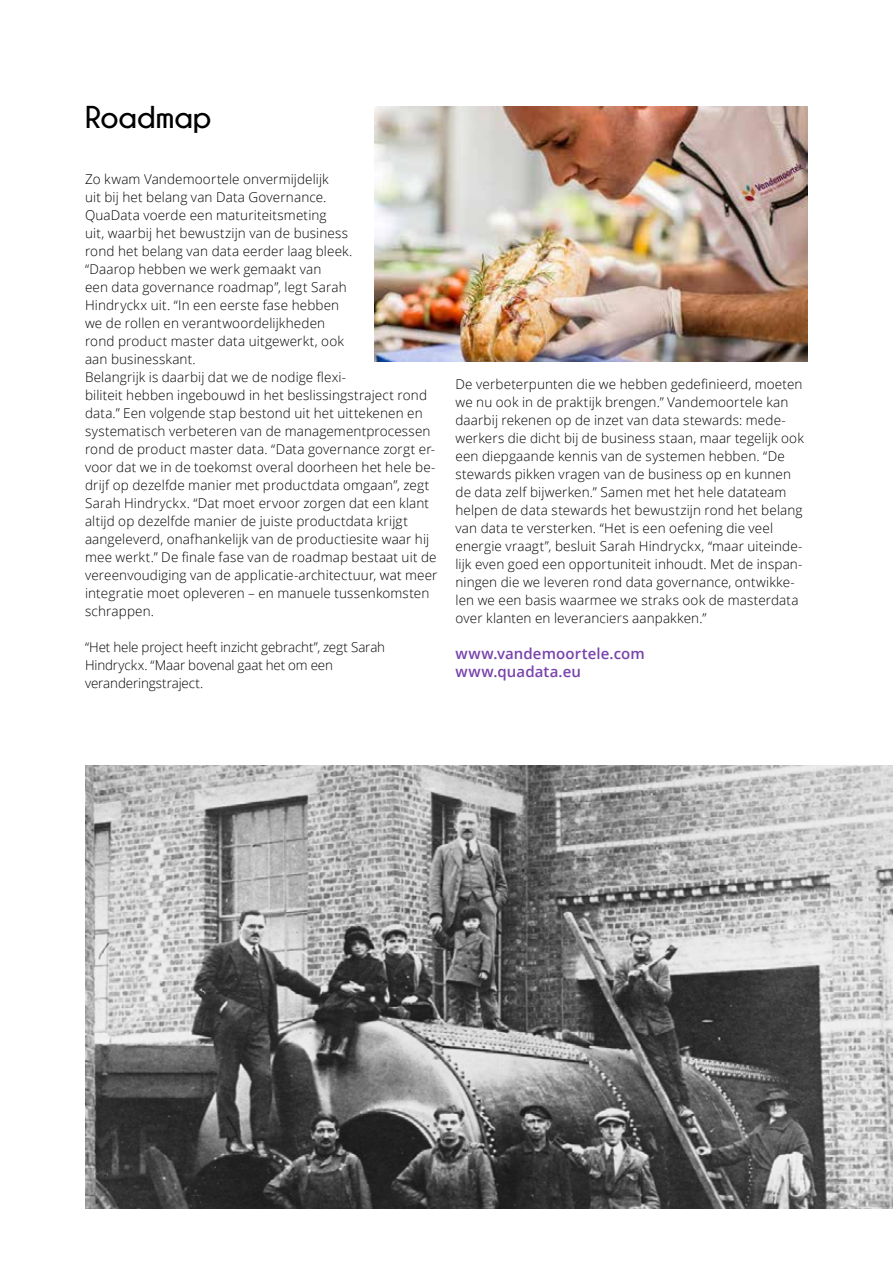
<style>
.page{position:relative;width:893px;height:1263px;background:#fff}
.page>*{position:absolute;margin:0;border:0;box-sizing:border-box;transform-origin:0 0}
.t1{font:700 31.5px "Champagne&Limousines";letter-spacing:.005em;color:#000}
.t2{font:600 15px/18px "Open Sans";letter-spacing:.005em;color:#7943ab}
.t3{font:300 13.5px/18px "Open Sans";letter-spacing:.01em;color:#000}
.t4{font:300 13.5px/18px "Open Sans";letter-spacing:-.01em;color:#000}
</style>
<div class="page">
<img style="left:85px;top:765px;width:808px;height:444px">
<img style="left:374px;top:106px;width:434px;height:255px">
<h1 class="t1" style="left:85px;top:100px;width:128px">Roadmap</h1>
<p class="t3" style="left:85px;top:170px;width:354px">Zo kwam Vandemoortele onvermijdelijk<br>uit bij het belang van Data Governance.<br>QuaData voerde een maturiteitsmeting<br>uit, waarbij het bewustzijn van de business<br>rond het belang van data eerder laag bleek.<br>“Daarop hebben we werk gemaakt van<br>een data governance roadmap”, legt Sarah<br>Hindryckx uit. “In een eerste fase hebben<br>we de rollen en verantwoordelijkheden<br>rond product master data uitgewerkt, ook<br>aan businesskant.<br>Belangrijk is daarbij dat we de nodige flexi-<br>biliteit hebben ingebouwd in het beslissingstraject rond data.” Een volgende stap bestond uit het uittekenen en systematisch verbeteren van de managementprocessen rond de product master data. “Data governance zorgt er&shy;voor dat we in de toekomst overal doorheen het hele be&shy;drijf op dezelfde manier met productdata omgaan”, zegt Sarah Hindryckx. “Dat moet ervoor zorgen dat een klant altijd op dezelfde manier de juiste productdata krijgt aangeleverd, onafhankelijk van de productiesite waar hij mee werkt.” De finale fase van de roadmap bestaat uit de vereenvoudiging van de applicatie-architectuur, wat meer integratie moet opleveren – en manuele tussenkomsten schrappen.</p>
<p class="t4" style="left:85px;top:638px;width:302px">“Het hele project heeft inzicht gebracht”, zegt Sarah<br>Hindryckx. “Maar bovenal gaat het om een veranderingstraject.</p>
<p class="t3" style="left:455px;top:374px;width:350px">De verbeterpunten die we hebben gedefinieerd, moeten we nu ook in de praktijk brengen.” Vandemoortele kan daarbij rekenen op de inzet van data stewards: mede&shy;werkers die dicht bij de business staan, maar tegelijk ook een diepgaande kennis van de systemen hebben. “De stewards pikken vragen van de business op en kunnen de data zelf bijwerken.” Samen met het hele datateam helpen de data stewards het bewustzijn rond het belang van data te versterken. “Het is een oefening die veel energie vraagt”, besluit Sarah Hindryckx, “maar uiteinde&shy;lijk even goed een opportuniteit inhoudt. Met de inspan&shy;ningen die we leveren rond data governance, ontwikke&shy;len we een basis waarmee we straks ook de masterdata over klanten en leveranciers aanpakken.”</p>
<p class="t2" style="left:455px;top:644px;width:191px">www.vandemoortele.com www.quadata.eu</p>
</div>
